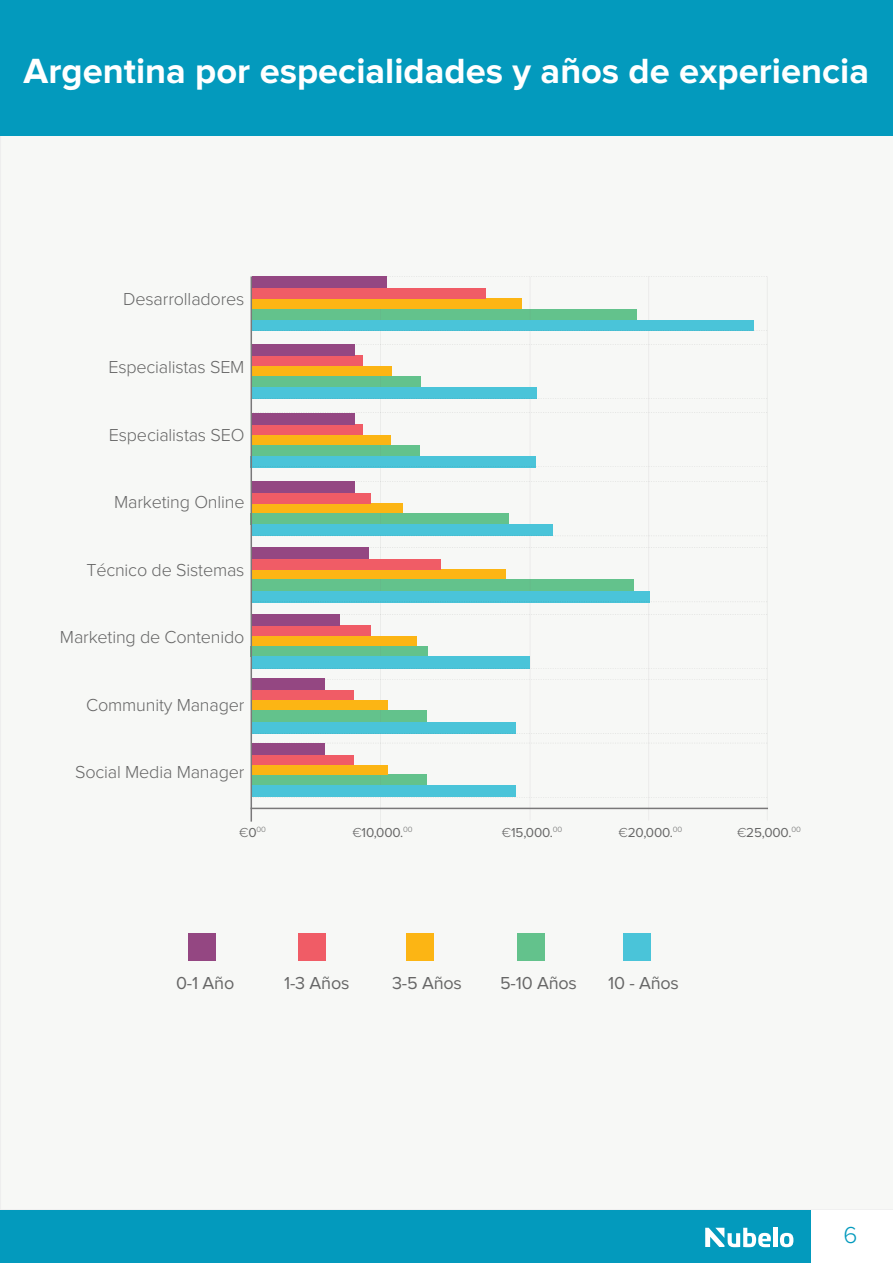
<style>
.page{position:relative;width:893px;height:1263px;background:#fff}
.page>*{position:absolute;margin:0;border:0;box-sizing:border-box;transform-origin:0 0}
.t1{font:700 36.3px "Proxima Nova";color:#fff}
.t2{font:300 24px "Proxima Nova";color:#039abd}
.t3{font:300 18px "Proxima Nova";letter-spacing:-.01em;color:#666}
.t4{font:18px "Proxima Nova";letter-spacing:-.01em;color:#666}
.t5{font:13.5px "Proxima Nova";letter-spacing:-.01em;color:#666}
.t6{font:300 13.5px "Proxima Nova";color:#666}
.t7{font:300 7.8px "Proxima Nova";color:#666}
.s1{font-weight:400;font-size:13.5px}
.s2{font-weight:300}
</style>
<div class="page">
<div style="left:0;top:136px;width:893px;height:1074px;background:#f7f8f6"></div>
<div style="left:0;top:1210px;width:812px;height:53px;background:#039abd"></div>
<div style="left:0;top:0;width:893px;height:136px;background:#039abd"></div>
<div style="left:251px;top:309px;width:386px;height:11px;background:#63c28c"></div>
<div style="left:252px;top:377px;width:169px;height:11px;background:#63c28c"></div>
<div style="left:251px;top:445px;width:169px;height:11px;background:#63c28c"></div>
<div style="left:251px;top:513px;width:258px;height:12px;background:#63c28c"></div>
<div style="left:252px;top:579px;width:381px;height:13px;background:#63c28c"></div>
<div style="left:251px;top:646px;width:177px;height:10px;background:#63c28c"></div>
<div style="left:251px;top:711px;width:176px;height:11px;background:#63c28c"></div>
<div style="left:251px;top:774px;width:176px;height:12px;background:#63c28c"></div>
<hr style="left:767px;top:277px;width:1px;height:543px;background:#797879">
<hr style="left:530px;top:277px;width:1px;height:543px;background:#797879">
<hr style="left:380px;top:288px;width:1px;height:544px;background:#797879">
<hr style="left:648px;top:277px;width:1px;height:543px;background:#797879">
<hr style="left:251px;top:808px;width:517px;height:1px;background:#797879">
<div style="left:251px;top:320px;width:503px;height:10px;background:#4ac4d9"></div>
<div style="left:251px;top:456px;width:285px;height:11px;background:#4ac4d9"></div>
<div style="left:251px;top:388px;width:286px;height:11px;background:#4ac4d9"></div>
<div style="left:251px;top:525px;width:302px;height:11px;background:#4ac4d9"></div>
<div style="left:251px;top:591px;width:399px;height:12px;background:#4ac4d9"></div>
<div style="left:251px;top:656px;width:279px;height:12px;background:#4ac4d9"></div>
<div style="left:251px;top:722px;width:265px;height:11px;background:#4ac4d9"></div>
<div style="left:251px;top:786px;width:265px;height:11px;background:#4ac4d9"></div>
<svg style="left:252px;top:330px;width:515px;height:1px"></svg>
<svg style="left:253px;top:398px;width:514px;height:1px"></svg>
<svg style="left:253px;top:466px;width:514px;height:1px"></svg>
<svg style="left:553px;top:535px;width:214px;height:1px"></svg>
<svg style="left:253px;top:601px;width:514px;height:1px"></svg>
<svg style="left:252px;top:668px;width:515px;height:1px"></svg>
<svg style="left:252px;top:733px;width:515px;height:1px"></svg>
<svg style="left:252px;top:797px;width:515px;height:1px"></svg>
<svg style="left:251px;top:276px;width:516px;height:1px"></svg>
<svg style="left:354px;top:344px;width:413px;height:1px"></svg>
<svg style="left:252px;top:412px;width:515px;height:1px"></svg>
<svg style="left:354px;top:481px;width:413px;height:1px"></svg>
<svg style="left:369px;top:547px;width:398px;height:1px"></svg>
<svg style="left:339px;top:614px;width:428px;height:1px"></svg>
<svg style="left:325px;top:679px;width:442px;height:1px"></svg>
<svg style="left:252px;top:743px;width:515px;height:1px"></svg>
<div style="left:252px;top:299px;width:270px;height:10px;background:#fcb514"></div>
<div style="left:252px;top:366px;width:140px;height:10px;background:#fcb514"></div>
<div style="left:251px;top:435px;width:140px;height:10px;background:#fcb514"></div>
<div style="left:252px;top:503px;width:150px;height:10px;background:#fcb514"></div>
<div style="left:252px;top:569px;width:254px;height:10px;background:#fcb514"></div>
<div style="left:252px;top:636px;width:164px;height:10px;background:#fcb514"></div>
<div style="left:252px;top:700px;width:136px;height:10px;background:#fcb514"></div>
<div style="left:252px;top:765px;width:136px;height:10px;background:#fcb514"></div>
<div style="left:252px;top:288px;width:234px;height:11px;background:#f05c66"></div>
<div style="left:251px;top:355px;width:112px;height:11px;background:#f05c66"></div>
<div style="left:251px;top:424px;width:112px;height:11px;background:#f05c66"></div>
<div style="left:251px;top:493px;width:120px;height:10px;background:#f05c66"></div>
<div style="left:251px;top:559px;width:190px;height:10px;background:#f05c66"></div>
<div style="left:251px;top:625px;width:120px;height:11px;background:#f05c66"></div>
<div style="left:251px;top:690px;width:103px;height:9px;background:#f05c66"></div>
<div style="left:251px;top:755px;width:103px;height:9px;background:#f05c66"></div>
<div style="left:252px;top:277px;width:135px;height:11px;background:#944782"></div>
<div style="left:252px;top:344px;width:102px;height:11px;background:#944782"></div>
<div style="left:252px;top:413px;width:102px;height:11px;background:#944782"></div>
<div style="left:252px;top:481px;width:102px;height:12px;background:#944782"></div>
<div style="left:252px;top:614px;width:87px;height:11px;background:#944782"></div>
<div style="left:252px;top:679px;width:73px;height:11px;background:#944782"></div>
<div style="left:252px;top:744px;width:73px;height:11px;background:#944782"></div>
<div style="left:252px;top:547px;width:117px;height:12px;background:#944782"></div>
<hr style="left:251px;top:277px;width:1px;height:545px;background:#797879">
<div style="left:188px;top:934px;width:28px;height:27px;background:#944782"></div>
<div style="left:298px;top:934px;width:27px;height:27px;background:#f05c66"></div>
<div style="left:406px;top:934px;width:27px;height:27px;background:#fcb514"></div>
<div style="left:517px;top:934px;width:27px;height:27px;background:#63c28c"></div>
<div style="left:623px;top:934px;width:28px;height:27px;background:#4ac4d9"></div>
<svg style="left:705px;top:1228px;width:66px;height:20px"></svg>
<hr style="left:773px;top:1228px;width:4px;height:19px;background:#fff">
<svg style="left:780px;top:1233px;width:13px;height:14px"></svg>
<h1 class="t1" style="left:24px;top:54px;width:847px">Argentina por especialidades y años de experiencia</h1>
<p class="t3" style="left:123px;top:291px;width:123px">Desarrolladores</p>
<p class="t3" style="left:108px;top:359px;width:138px">Especialistas SEM</p>
<p class="t3" style="left:109px;top:426px;width:137px">Especialistas SEO</p>
<p class="t3" style="left:114px;top:494px;width:132px">Marketing Online</p>
<p class="t3" style="left:86px;top:561px;width:160px">Técnico de Sistemas</p>
<p class="t3" style="left:60px;top:629px;width:186px">Marketing de Contenido</p>
<p class="t3" style="left:86px;top:696px;width:160px">Community Manager</p>
<p class="t3" style="left:75px;top:764px;width:171px">Social Media Manager</p>
<p class="t6" style="left:239px;top:826px;width:11px">€</p>
<p class="t7" style="left:403px;top:826px;width:11px">00</p>
<p class="t7" style="left:248px;top:826px;width:19px"><span class="s1">0</span>00</p>
<p class="t5" style="left:502px;top:826px;width:62px"><span class="s2">€</span>15,000.<sup>00</sup></p>
<p class="t5" style="left:619px;top:826px;width:65px"><span class="s2">€</span>20,000.<sup>00</sup></p>
<p class="t5" style="left:737px;top:826px;width:65px"><span class="s2">€</span>25,000.<sup>00</sup></p>
<p class="t5" style="left:352px;top:826px;width:52px"><span class="s2">€</span>10,000.</p>
<p class="t4" style="left:176px;top:974px;width:60px">0-1 Año</p>
<p class="t4" style="left:284px;top:974px;width:67px">1-3 Años</p>
<p class="t4" style="left:392px;top:974px;width:71px">3-5 Años</p>
<p class="t4" style="left:500px;top:974px;width:78px">5-10 Años</p>
<p class="t4" style="left:608px;top:974px;width:72px">10 - Años</p>
<h2 class="t2" style="left:844px;top:1224px;width:16px">6</h2>
</div>
